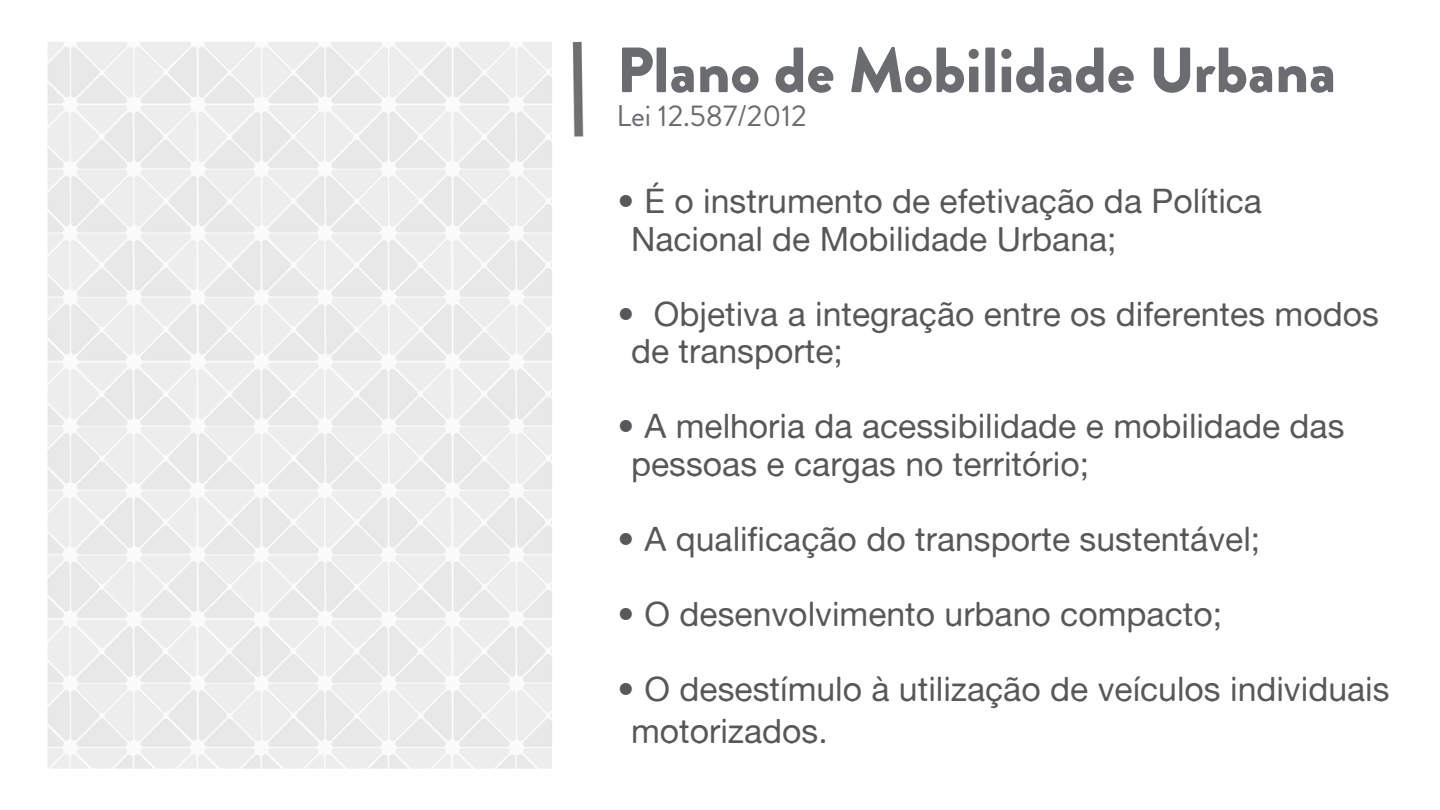
<style>
.page{position:relative;width:1440px;height:810px;background:#fff}
.page>*{position:absolute;margin:0;border:0;box-sizing:border-box;transform-origin:0 0}
.t1{font:900 63.75px "Brandon Grotesque";color:#6a6c70}
.t2{font:33.75px/37.5px "Alte Haas Grotesk";color:#57585a}
.t3{font:30px "Brandon Grotesque";color:#6a6c70}
</style>
<div class="page">
<img style="left:47px;top:41px;width:537px;height:728px">
<p class="t1" style="left:616px;top:25px;width:721px">Plano de Mobilidade Urbana</p>
<p class="t3" style="left:616px;top:95px;width:192px">Lei 12.587/2012</p>
<p class="t2" style="left:631px;top:182px;width:633px;text-indent:-14px">• É o instrumento de efetivação da Política<br>Nacional de Mobilidade Urbana;</p>
<p class="t2" style="left:631px;top:295px;width:750px;text-indent:-14px">• Objetiva a integração entre os diferentes modos de transporte;</p>
<p class="t2" style="left:631px;top:407px;width:715px;text-indent:-14px">• A melhoria da acessibilidade e mobilidade das pessoas e cargas no território;</p>
<p class="t2" style="left:618px;top:520px;width:644px">• A qualificação do transporte sustentável;</p>
<p class="t2" style="left:618px;top:595px;width:606px">• O desenvolvimento urbano compacto;</p>
<p class="t2" style="left:631px;top:667px;width:760px;line-height:42px;text-indent:-14px">• O desestímulo à utilização de veículos individuais motorizados.</p>
</div>
